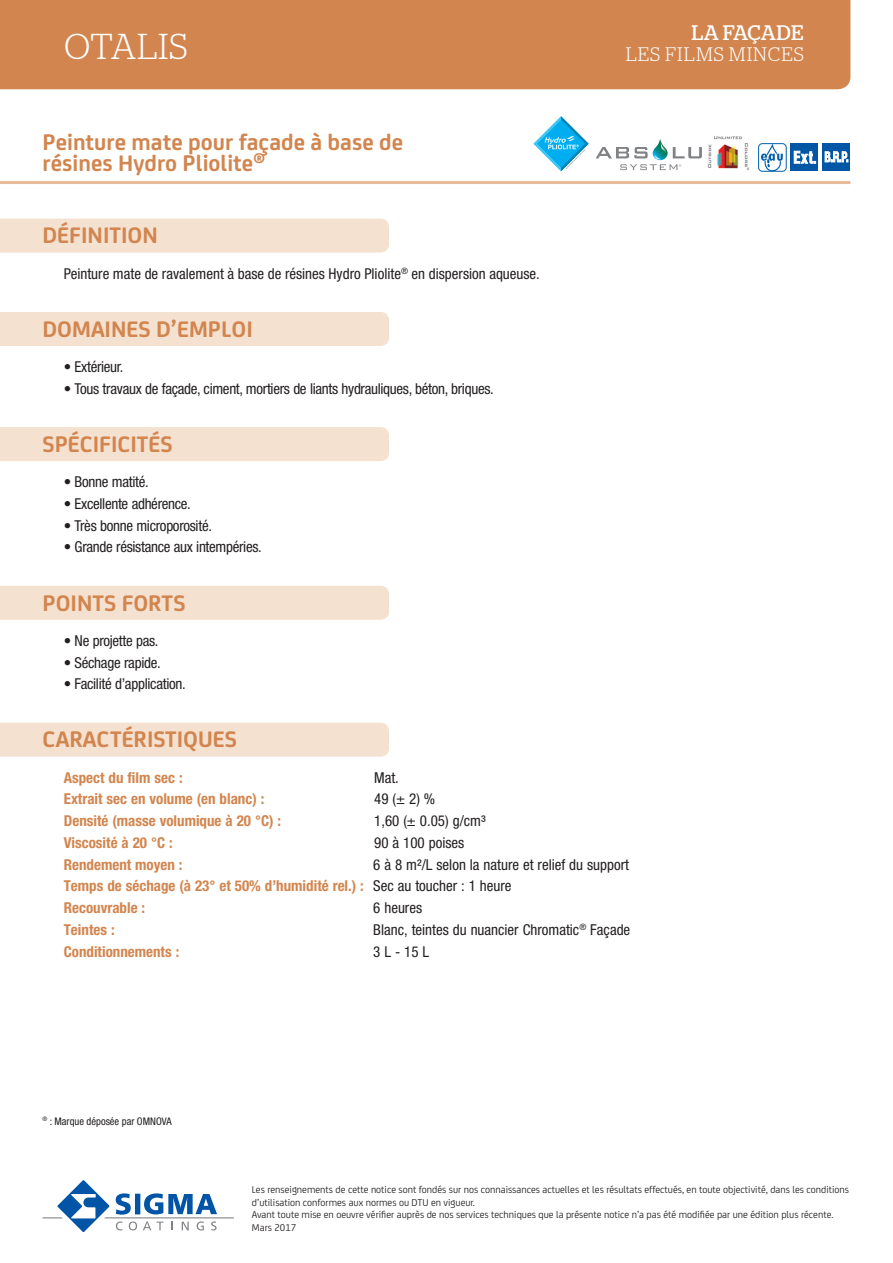
<style>
.page{position:relative;width:893px;height:1263px;background:#fff}
.page>*{position:absolute;margin:0;border:0;box-sizing:border-box;transform-origin:0 0}
.NOM_PRODUIT_HT_PAGE{font:300 36px "Stag";letter-spacing:.02em;color:#fff}
.DEF_COURTE_FACADE{font:700 24px/21px "FS Joey";color:#d2854e}
.t1{font:21px "Stag";letter-spacing:.01em;color:#fff}
.FAMILLE{font:300 19.5px "Stag";letter-spacing:.055em;color:#fff}
.t2{font:condensed 15px "Helvetica Neue";letter-spacing:-.02em;color:#231f20}
.FA_IMPRESSIONS_Carac{font:700 condensed 15px "Helvetica Neue LT Std";color:#d2854e}
.FA_IMPRESSIONS_Carac-2{font:condensed 15px "Helvetica Neue LT Std";color:#231f20}
.BODY{font:condensed 15px "Helvetica Neue LT Std";color:#231f20}
.t3{font:10.5px/12.6px "FS Joey";color:#231f20}
.t4{font:condensed 10.5px "Helvetica Neue LT Std";color:#231f20}
.s1{font-weight:400;color:#231f20}
</style>
<div class="page">
<div style="left:0;top:0;width:850px;height:89px;background:#d2854e"></div>
<svg style="left:43px;top:1180px;width:191px;height:52px"></svg>
<div style="left:0;top:219px;width:389px;height:34px;background:#f5e1d0"></div>
<div style="left:0;top:312px;width:389px;height:34px;background:#f5e1d0"></div>
<div style="left:0;top:427px;width:389px;height:34px;background:#f5e1d0"></div>
<div style="left:0;top:586px;width:389px;height:34px;background:#f5e1d0"></div>
<div style="left:0;top:723px;width:389px;height:34px;background:#f5e1d0"></div>
<hr style="left:0;top:181px;width:850px;height:3px;background:#e7bb99">
<svg style="left:534px;top:116px;width:55px;height:55px"></svg>
<svg style="left:596px;top:139px;width:106px;height:31px"></svg>
<img style="left:708px;top:136px;width:42px;height:35px">
<div style="left:758px;top:143px;width:28px;height:28px;border:1px solid #0161aa;border-radius:4px"></div>
<svg style="left:760px;top:144px;width:24px;height:27px"></svg>
<div style="left:790px;top:143px;width:28px;height:28px;background:#0157a6"></div>
<svg style="left:794px;top:151px;width:22px;height:13px"></svg>
<div style="left:822px;top:143px;width:28px;height:28px;background:#0157a6"></div>
<svg style="left:825px;top:151px;width:23px;height:11px"></svg>
<p class="NOM_PRODUIT_HT_PAGE" style="left:64px;top:26px;width:125px">OTALIS</p>
<p class="DEF_COURTE_FACADE" style="left:43px;top:130px;width:362px">Peinture mate pour façade à base de résines Hydro Pliolite<sup>®</sup></p>
<h3 class="t1" style="left:691px;top:21px;width:113px">LA FAÇADE</h3>
<p class="FAMILLE" style="left:626px;top:44px;width:180px">LES FILMS MINCES</p>
<p class="DEF_COURTE_FACADE" style="left:43px;top:223px;width:117px">DÉFINITION</p>
<p class="BODY" style="left:64px;top:265px;width:478px">Peinture mate de ravalement à base de résines Hydro Pliolite<sup>®</sup> en dispersion aqueuse.</p>
<p class="DEF_COURTE_FACADE" style="left:43px;top:317px;width:212px">DOMAINES D’EMPLOI</p>
<p class="t2" style="left:64px;top:358px;width:61px">• Extérieur.</p>
<p class="t2" style="left:64px;top:380px;width:431px">• Tous travaux de façade, ciment, mortiers de liants hydrauliques, béton, briques.</p>
<p class="DEF_COURTE_FACADE" style="left:43px;top:432px;width:132px">SPÉCIFICITÉS</p>
<p class="t2" style="left:64px;top:473px;width:86px">• Bonne matité.</p>
<p class="t2" style="left:64px;top:495px;width:129px">• Excellente adhérence.</p>
<p class="t2" style="left:64px;top:517px;width:150px">• Très bonne microporosité.</p>
<p class="t2" style="left:64px;top:538px;width:199px">• Grande résistance aux intempéries.</p>
<p class="DEF_COURTE_FACADE" style="left:43px;top:590px;width:145px">POINTS FORTS</p>
<p class="t2" style="left:64px;top:632px;width:96px">• Ne projette pas.</p>
<p class="t2" style="left:64px;top:653px;width:98px">• Séchage rapide.</p>
<p class="t2" style="left:64px;top:675px;width:124px">• Facilité d’application.</p>
<p class="DEF_COURTE_FACADE" style="left:43px;top:727px;width:196px">CARACTÉRISTIQUES</p>
<p class="FA_IMPRESSIONS_Carac" style="left:64px;top:768px;width:120px">Aspect du film sec :</p>
<p class="FA_IMPRESSIONS_Carac-2" style="left:374px;top:769px;width:26px">Mat.</p>
<p class="FA_IMPRESSIONS_Carac" style="left:64px;top:790px;width:202px">Extrait sec en volume (en blanc) :</p>
<p class="FA_IMPRESSIONS_Carac-2" style="left:374px;top:790px;width:63px">49 (± 2) %</p>
<p class="FA_IMPRESSIONS_Carac" style="left:64px;top:812px;width:219px">Densité (masse volumique à 20 °C) :</p>
<p class="FA_IMPRESSIONS_Carac-2" style="left:374px;top:812px;width:113px">1,60 (± 0.05) g/cm³</p>
<p class="FA_IMPRESSIONS_Carac" style="left:64px;top:833px;width:110px">Viscosité à 20 °C :</p>
<p class="FA_IMPRESSIONS_Carac-2" style="left:374px;top:834px;width:92px">90 à 100 poises</p>
<p class="FA_IMPRESSIONS_Carac" style="left:64px;top:855px;width:120px">Rendement moyen :</p>
<p class="FA_IMPRESSIONS_Carac-2" style="left:373px;top:856px;width:257px">6 à 8 m²/L selon la nature et relief du support</p>
<p class="FA_IMPRESSIONS_Carac" style="left:64px;top:877px;width:449px">Temps de séchage (à 23° et 50% d’humidité rel.) : <span class="s1">Sec au toucher : 1 heure</span></p>
<p class="FA_IMPRESSIONS_Carac" style="left:64px;top:899px;width:83px">Recouvrable :</p>
<p class="FA_IMPRESSIONS_Carac-2" style="left:373px;top:899px;width:50px">6 heures</p>
<p class="FA_IMPRESSIONS_Carac" style="left:64px;top:920px;width:52px">Teintes :</p>
<p class="FA_IMPRESSIONS_Carac-2" style="left:373px;top:921px;width:258px">Blanc, teintes du nuancier Chromatic<sup>®</sup> Façade</p>
<p class="FA_IMPRESSIONS_Carac" style="left:64px;top:942px;width:117px">Conditionnements :</p>
<p class="FA_IMPRESSIONS_Carac-2" style="left:373px;top:943px;width:58px">3 L - 15 L</p>
<p class="t4" style="left:43px;top:1115px;width:131px"><sup>®</sup> : Marque déposée par OMNOVA</p>
<p class="t3" style="left:252px;top:1183px;width:598px">Les renseignements de cette notice sont fondés sur nos connaissances actuelles et les résultats effectués, en toute objectivité, dans les conditions d’utilisation conformes aux normes ou DTU en vigueur.<br>Avant toute mise en oeuvre vérifier auprès de nos services techniques que la présente notice n’a pas été modifiée par une édition plus récente.<br>Mars 2017</p>
</div>
